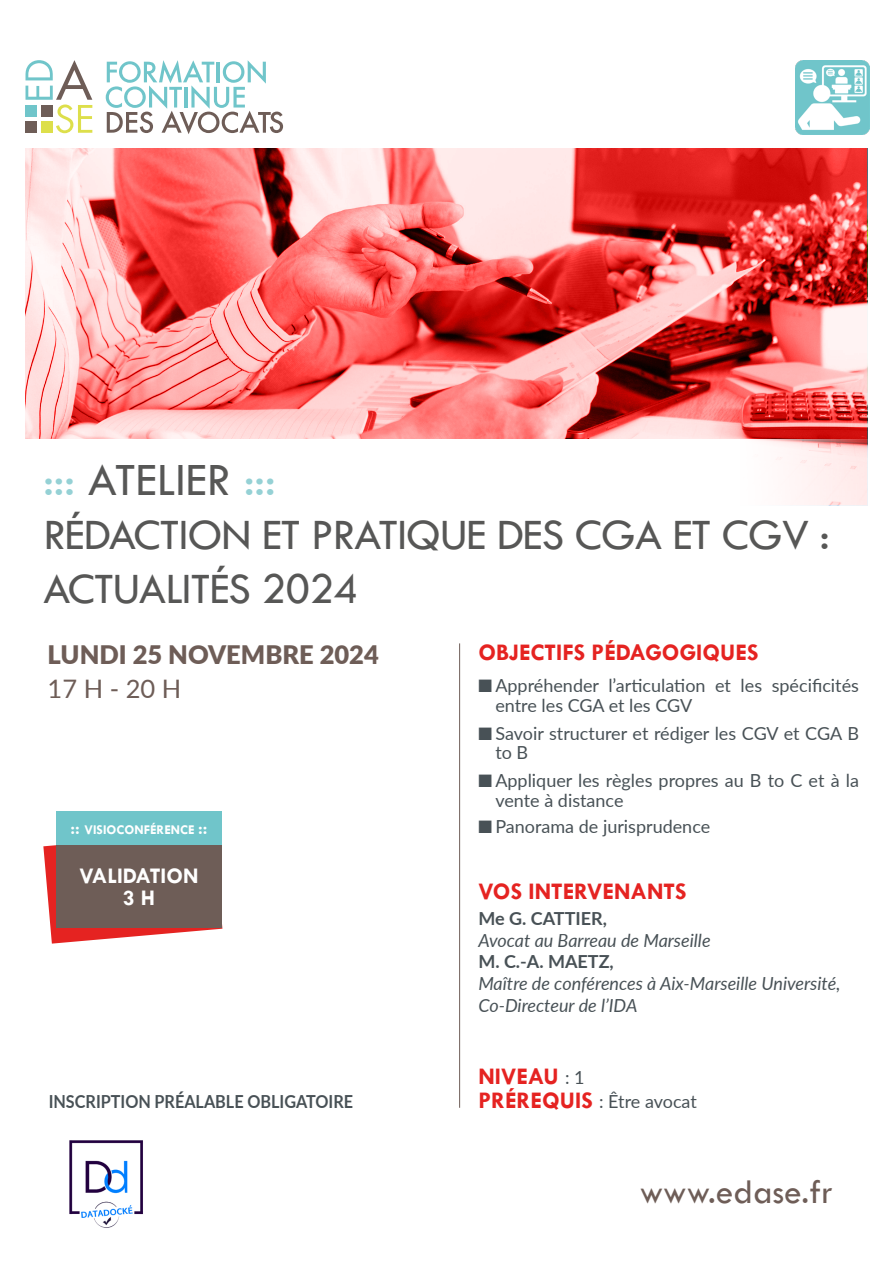
<style>
.page{position:relative;width:893px;height:1263px;background:#fff}
.page>*{position:absolute;margin:0;border:0;box-sizing:border-box;transform-origin:0 0}
.t1{font:48px "Tw Cen";color:#575756}
.t2{font:45px/54px "Tw Cen";letter-spacing:-.02em;color:#575756}
.t3{font:35.25px "Tw Cen";color:#6e5d57}
.t4{font:900 25.5px "Lato";color:#6e5d57}
.t5{font:25.5px "Lato";color:#6e5d57}
.t6{font:700 24px "Tw Cen";color:#e52321}
.t7{font:700 22.5px/22.5px "Tw Cen";color:#fff;text-align:center}
.t8{font:18px/19.5px "Lato";color:#485156}
.t9{font:italic 18px/21.6px "Lato";color:#485156}
.t10{font:700 18px "Lato";color:#485156;scale:.9 1}
.t11{font:700 18px "Lato";color:#485156}
.t12{font:700 13.5px "Tw Cen";color:#fff}
.s1{color:#95d1d5}
.s2{font-size:18px}
.s3{font-family:"Lato";font-weight:400;font-size:18px;color:#485156}
.s4{font-family:"Tw Cen";font-weight:700;font-size:24px;color:#e52321}
</style>
<div class="page">
<svg style="left:26px;top:149px;width:841px;height:290px;background:#e97877"></svg>
<svg style="left:26px;top:60px;width:66px;height:73px"></svg>
<div style="left:26px;top:105px;width:11px;height:12px;background:#70c5ca"></div>
<div style="left:41px;top:105px;width:12px;height:12px;background:#6e5d57"></div>
<div style="left:26px;top:121px;width:11px;height:12px;background:#6e5d57"></div>
<div style="left:41px;top:121px;width:12px;height:12px;background:#dddf4b"></div>
<svg style="left:106px;top:60px;width:177px;height:74px"></svg>
<hr style="left:459px;top:643px;width:1px;height:465px;background:#6e5d57">
<img style="left:69px;top:1140px;width:74px;height:88px">
<img style="left:796px;top:60px;width:74px;height:74px">
<svg style="left:43px;top:845px;width:179px;height:99px"></svg>
<div style="left:56px;top:844px;width:166px;height:84px;background:#6e5d57"></div>
<div style="left:56px;top:811px;width:166px;height:34px;background:#70c5ca"></div>
<h1 class="t1" style="left:43px;top:450px;width:234px"><span class="s1">:::</span> ATELIER <span class="s1">:::</span></h1>
<h2 class="t2" style="left:43px;top:507px;width:788px">RÉDACTION ET PRATIQUE DES CGA ET CGV :<br>ACTUALITÉS 2024</h2>
<h3 class="t4" style="left:48px;top:635px;width:333px">LUNDI 25 NOVEMBRE 2024</h3>
<h3 class="t5" style="left:48px;top:670px;width:135px">17 H - 20 H</h3>
<p class="t12" style="left:70px;top:822px;width:139px"><span class="s2">::</span> VISIOCONFÉRENCE <span class="s2">::</span></p>
<p class="t7" style="left:79px;top:864px;width:121px">VALIDATION<br>3 H</p>
<p class="t10" style="left:49px;top:1088px;width:340px">INSCRIPTION PRÉALABLE OBLIGATOIRE</p>
<h3 class="t6" style="left:478px;top:638px;width:282px">OBJECTIFS PÉDAGOGIQUES</h3>
<p class="t8" style="left:495px;top:675px;width:365px;text-indent:-17px">■ Appréhender l’articulation et les spécificités entre les CGA et les CGV</p>
<p class="t8" style="left:495px;top:723px;width:365px;text-indent:-17px">■ Savoir structurer et rédiger les CGV et CGA B to B</p>
<p class="t8" style="left:495px;top:770px;width:365px;text-indent:-17px">■ Appliquer les règles propres au B to C et à la vente à distance</p>
<p class="t8" style="left:478px;top:816px;width:233px">■ Panorama de jurisprudence</p>
<h3 class="t6" style="left:478px;top:877px;width:210px">VOS INTERVENANTS</h3>
<p class="t11" style="left:478px;top:905px;width:130px">Me G. CATTIER,</p>
<p class="t9" style="left:478px;top:929px;width:234px">Avocat au Barreau de Marseille</p>
<p class="t11" style="left:478px;top:949px;width:137px">M. C.-A. MAETZ,</p>
<p class="t9" style="left:478px;top:972px;width:364px">Maître de conférences à Aix-Marseille Université,<br>Co-Directeur de l’IDA</p>
<h3 class="t6" style="left:478px;top:1061px;width:108px">NIVEAU <span class="s3">: 1</span></h3>
<p class="t8" style="left:478px;top:1090px;width:220px"><span class="s4">PRÉREQUIS</span> : Être avocat</p>
<h3 class="t3" style="left:640px;top:1170px;width:195px">www.edase.fr</h3>
</div>
